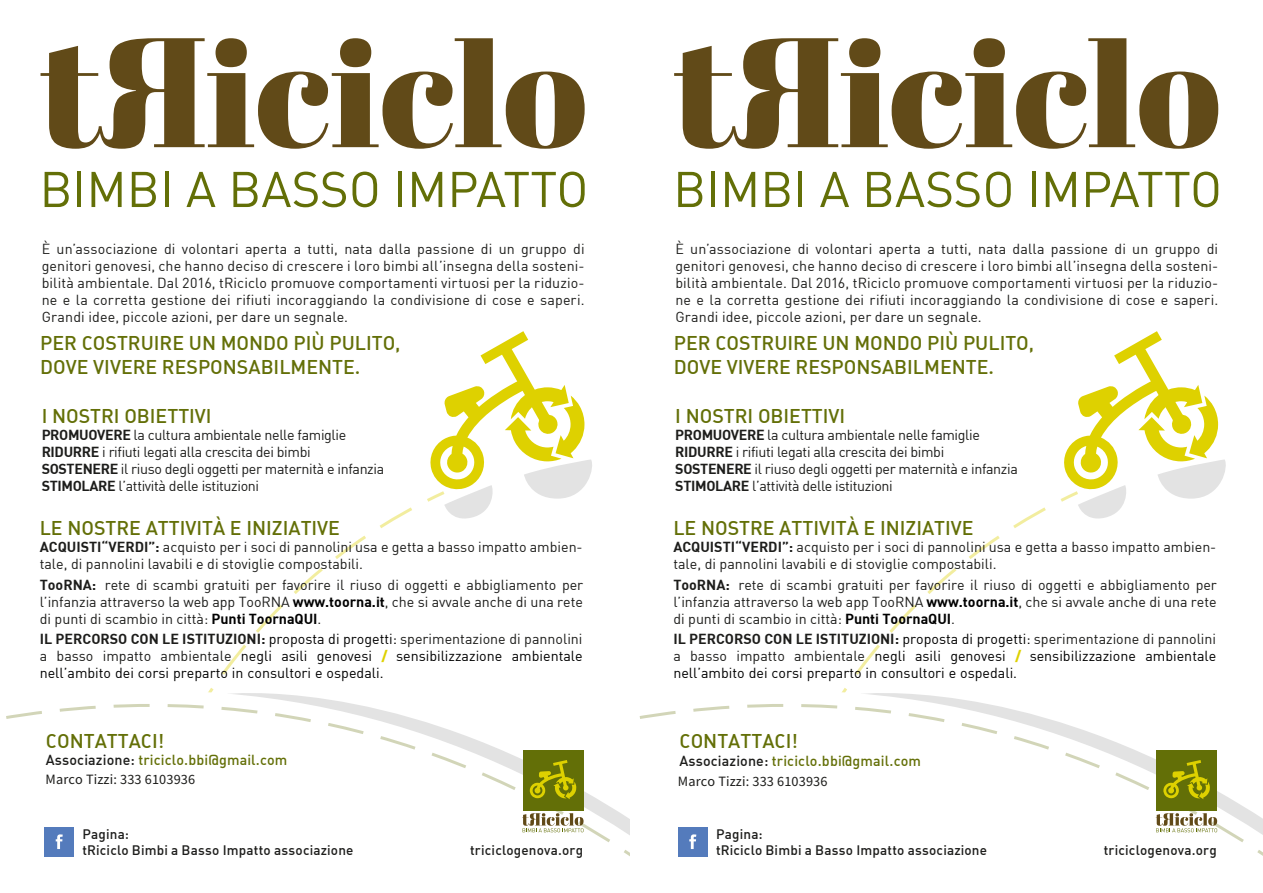
<style>
.page{position:relative;width:1263px;height:893px;background:#fff}
.page>*{position:absolute;margin:0;border:0;box-sizing:border-box;transform-origin:0 0}
.t1{font:19.5px/23.4px "DIN Medium Alternate";color:#636f07}
.t2{font:14.25px/17.1px "DIN";color:#1d1d1b;text-align:justify}
.t3{font:14.25px/17.1px "DIN";letter-spacing:-.025em;color:#1d1d1b}
.t4{font:14.25px/17.1px "DIN";color:#000}
.t5{font:14.25px "DIN Bold";color:#1d1d1b}
.t6{font:14.25px "DIN Medium Alternate";letter-spacing:.01em;color:#636f07}
.t7{font:14.25px "Source Sans Pro";letter-spacing:.01em;color:#1d1d1b}
.t8{font:13.5px/16.2px "DIN Medium Alternate";letter-spacing:.015em;color:#1d1d1b}
.s1{font-family:"DIN Bold"}
.s2{font-family:"DIN Bold";color:#000}
.s3{font-family:"DIN";color:#000}
.s4{font-family:"DIN"}
.s5{color:#1d1d1b}
.s6{font-family:"DIN Black Alternate";color:#ded100}
</style>
<div class="page">
<svg style="left:45px;top:172px;width:24px;height:35px"></svg>
<hr style="left:78px;top:172px;width:3px;height:35px;background:#636f07">
<svg style="left:91px;top:172px;width:31px;height:35px"></svg>
<svg style="left:132px;top:172px;width:24px;height:35px"></svg>
<hr style="left:165px;top:172px;width:3px;height:35px;background:#636f07">
<svg style="left:186px;top:172px;width:29px;height:35px"></svg>
<svg style="left:233px;top:172px;width:113px;height:35px"></svg>
<svg style="left:352px;top:172px;width:25px;height:35px"></svg>
<hr style="left:398px;top:172px;width:4px;height:35px;background:#636f07">
<svg style="left:412px;top:172px;width:30px;height:35px"></svg>
<svg style="left:452px;top:172px;width:133px;height:35px"></svg>
<svg style="left:41px;top:38px;width:544px;height:111px"></svg>
<svg style="left:239px;top:507px;width:173px;height:143px"></svg>
<svg style="left:208px;top:650px;width:144px;height:54px"></svg>
<svg style="left:6px;top:704px;width:623px;height:153px"></svg>
<svg style="left:427px;top:331px;width:165px;height:187px"></svg>
<div style="left:523px;top:749px;width:60px;height:61px;background:#636f07"></div>
<svg style="left:530px;top:760px;width:46px;height:39px"></svg>
<svg style="left:522px;top:813px;width:61px;height:19px"></svg>
<svg style="left:678px;top:172px;width:24px;height:35px"></svg>
<hr style="left:711px;top:172px;width:4px;height:35px;background:#636f07">
<svg style="left:725px;top:172px;width:30px;height:35px"></svg>
<svg style="left:765px;top:172px;width:24px;height:35px"></svg>
<hr style="left:798px;top:172px;width:4px;height:35px;background:#636f07">
<svg style="left:820px;top:172px;width:29px;height:35px"></svg>
<svg style="left:867px;top:172px;width:113px;height:35px"></svg>
<svg style="left:986px;top:172px;width:25px;height:35px"></svg>
<hr style="left:1032px;top:172px;width:3px;height:35px;background:#636f07">
<svg style="left:1046px;top:172px;width:30px;height:35px"></svg>
<svg style="left:1086px;top:172px;width:132px;height:35px"></svg>
<svg style="left:674px;top:38px;width:544px;height:111px"></svg>
<svg style="left:873px;top:507px;width:173px;height:143px"></svg>
<svg style="left:841px;top:650px;width:145px;height:54px"></svg>
<svg style="left:639px;top:704px;width:624px;height:153px"></svg>
<svg style="left:1060px;top:331px;width:166px;height:187px"></svg>
<div style="left:1156px;top:749px;width:61px;height:61px;background:#636f07"></div>
<svg style="left:1163px;top:760px;width:47px;height:39px"></svg>
<svg style="left:1156px;top:813px;width:61px;height:19px"></svg>
<p class="t2" style="left:42px;top:240px;width:544px">È un’associazione di volontari aperta a tutti, nata dalla passione di un gruppo di genitori genovesi, che hanno deciso di crescere i loro bimbi all’insegna della sosteni&shy;bilità ambientale. Dal 2016, tRiciclo promuove comportamenti virtuosi per la riduzio&shy;ne e la corretta gestione dei rifiuti incoraggiando la condivisione di cose e saperi.<br>Grandi idee, piccole azioni, per dare un segnale.</p>
<h1 class="t1" style="left:40px;top:331px;width:362px">PER COSTRUIRE UN MONDO PIÙ PULITO,<br>DOVE VIVERE RESPONSABILMENTE.</h1>
<h1 class="t1" style="left:42px;top:404px;width:172px">I NOSTRI OBIETTIVI</h1>
<p class="t3" style="left:42px;top:426px;width:344px"><span class="s1">PROMUOVERE</span> la cultura ambientale nelle famiglie <span class="s1">RIDURRE</span> i rifiuti legati alla crescita dei bimbi <span class="s1">SOSTENERE</span> il riuso degli oggetti per maternità e infanzia <span class="s1">STIMOLARE</span> l’attività delle istituzioni</p>
<h1 class="t1" style="left:40px;top:516px;width:302px">LE NOSTRE ATTIVITÀ E INIZIATIVE</h1>
<p class="t2" style="left:40px;top:538px;width:544px"><span class="s1">ACQUISTI“VERDI”:</span> acquisto per i soci di pannolini usa e getta a basso impatto ambien&shy;tale, di pannolini lavabili e di stoviglie compostabili.</p>
<p class="t2" style="left:40px;top:576px;width:545px"><span class="s1">TooRNA:</span> rete di scambi gratuiti per favorire il riuso di oggetti e abbigliamento per l’infanzia attraverso la web app TooRNA <span class="s2">www.toorna.it</span>, che si avvale anche di una rete di punti di scambio in città: <span class="s2">Punti ToornaQUI</span>.</p>
<p class="t5" style="left:40px;top:629px;width:544px">IL PERCORSO CON LE ISTITUZIONI: <span class="s3">proposta di progetti:</span> <span class="s4">sperimentazione di pannolini</span></p>
<p class="t4" style="left:40px;top:647px;width:544px"><span class="s5">a basso impatto ambientale</span> negli asili genovesi <span class="s6">/</span> sensibilizzazione ambientale nell’ambito dei corsi preparto in consultori e ospedali.</p>
<h1 class="t1" style="left:46px;top:728px;width:120px">CONTATTACI!</h1>
<p class="t6" style="left:46px;top:751px;width:243px"><span class="s5">Associazione:</span> triciclo.bbi@gmail.com</p>
<p class="t2" style="left:675px;top:240px;width:544px">È un’associazione di volontari aperta a tutti, nata dalla passione di un gruppo di genitori genovesi, che hanno deciso di crescere i loro bimbi all’insegna della sosteni&shy;bilità ambientale. Dal 2016, tRiciclo promuove comportamenti virtuosi per la riduzio&shy;ne e la corretta gestione dei rifiuti incoraggiando la condivisione di cose e saperi.<br>Grandi idee, piccole azioni, per dare un segnale.</p>
<h1 class="t1" style="left:674px;top:331px;width:362px">PER COSTRUIRE UN MONDO PIÙ PULITO,<br>DOVE VIVERE RESPONSABILMENTE.</h1>
<h1 class="t1" style="left:675px;top:404px;width:172px">I NOSTRI OBIETTIVI</h1>
<p class="t3" style="left:675px;top:426px;width:344px"><span class="s1">PROMUOVERE</span> la cultura ambientale nelle famiglie <span class="s1">RIDURRE</span> i rifiuti legati alla crescita dei bimbi <span class="s1">SOSTENERE</span> il riuso degli oggetti per maternità e infanzia <span class="s1">STIMOLARE</span> l’attività delle istituzioni</p>
<h1 class="t1" style="left:673px;top:516px;width:302px">LE NOSTRE ATTIVITÀ E INIZIATIVE</h1>
<p class="t2" style="left:673px;top:538px;width:544px"><span class="s1">ACQUISTI“VERDI”:</span> acquisto per i soci di pannolini usa e getta a basso impatto ambien&shy;tale, di pannolini lavabili e di stoviglie compostabili.</p>
<p class="t2" style="left:673px;top:576px;width:545px"><span class="s1">TooRNA:</span> rete di scambi gratuiti per favorire il riuso di oggetti e abbigliamento per l’infanzia attraverso la web app TooRNA <span class="s2">www.toorna.it</span>, che si avvale anche di una rete di punti di scambio in città: <span class="s2">Punti ToornaQUI</span>.</p>
<p class="t5" style="left:673px;top:629px;width:544px">IL PERCORSO CON LE ISTITUZIONI: <span class="s3">proposta di progetti:</span> <span class="s4">sperimentazione di pannolini</span></p>
<p class="t4" style="left:673px;top:647px;width:544px"><span class="s5">a basso impatto ambientale</span> negli asili genovesi <span class="s6">/</span> sensibilizzazione ambientale nell’ambito dei corsi preparto in consultori e ospedali.</p>
<h1 class="t1" style="left:679px;top:729px;width:120px">CONTATTACI!</h1>
<p class="t6" style="left:679px;top:751px;width:243px"><span class="s5">Associazione:</span> triciclo.bbi@gmail.com</p>
<p class="t7" style="left:46px;top:771px;width:151px">Marco Tizzi: 333 6103936</p>
<p class="t7" style="left:678px;top:772px;width:151px">Marco Tizzi: 333 6103936</p>
<p class="t8" style="left:82px;top:826px;width:272px">Pagina:<br>tRiciclo Bimbi a Basso Impatto associazione</p>
<p class="t8" style="left:470px;top:841px;width:115px">triciclogenova.org</p>
<p class="t8" style="left:716px;top:826px;width:272px">Pagina:<br>tRiciclo Bimbi a Basso Impatto associazione</p>
<p class="t8" style="left:1104px;top:841px;width:115px">triciclogenova.org</p>
</div>
